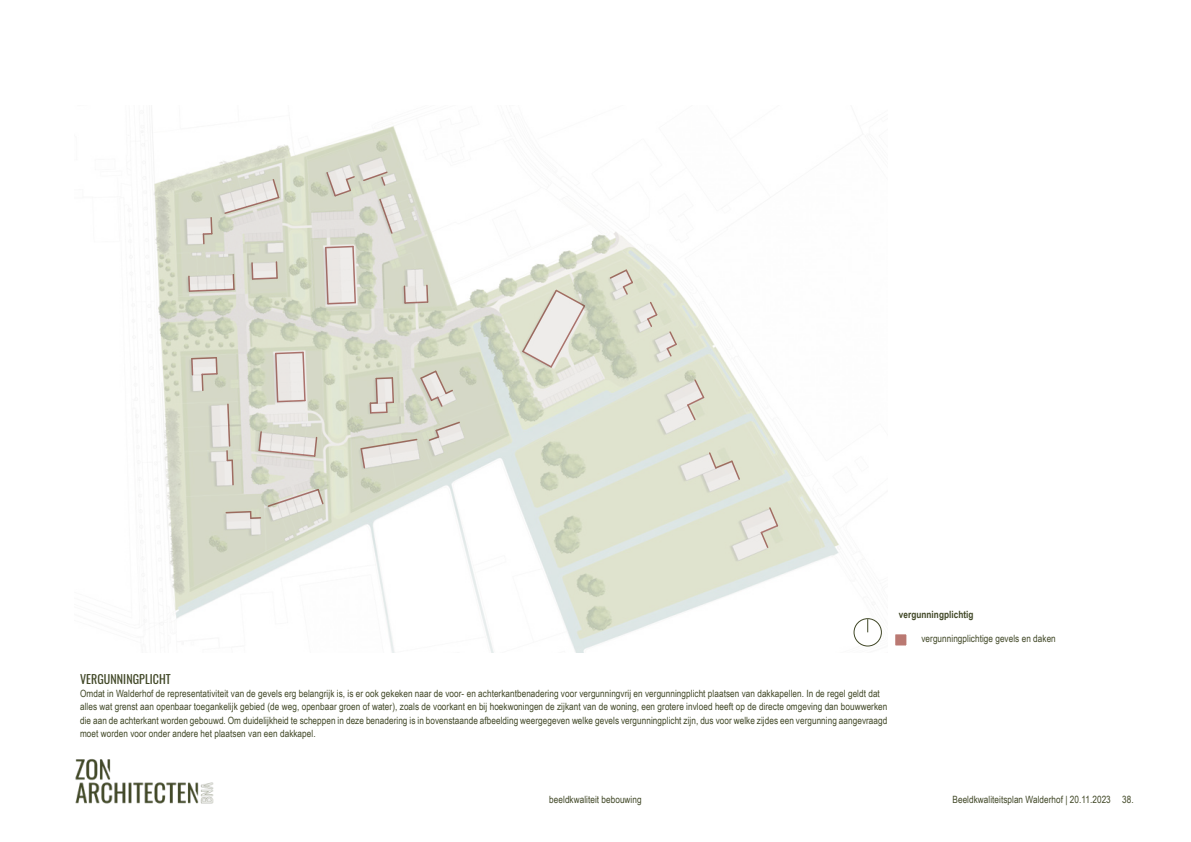
<style>
.page{position:relative;width:1191px;height:842px;background:#fff}
.page>*{position:absolute;margin:0;border:0;box-sizing:border-box;transform-origin:0 0}
.t1{font:12px "Oswald";letter-spacing:.005em;color:#404726}
.t2{font:10px/13.2px "Arial Narrow";letter-spacing:.005em;color:#404726}
.t3{font:700 10px "Arial Narrow";letter-spacing:.005em;color:#404726}
</style>
<div class="page">
<img style="left:139px;top:126px;width:743px;height:526px">
<svg style="left:250px;top:260px;width:29px;height:20px"></svg>
<svg style="left:202px;top:216px;width:11px;height:29px"></svg>
<svg style="left:324px;top:245px;width:33px;height:60px;background:#e1d8d5"></svg>
<svg style="left:403px;top:284px;width:26px;height:20px"></svg>
<svg style="left:378px;top:198px;width:16px;height:37px"></svg>
<svg style="left:325px;top:171px;width:31px;height:27px"></svg>
<svg style="left:362px;top:170px;width:27px;height:17px"></svg>
<svg style="left:223px;top:178px;width:57px;height:37px;background:#dddad2"></svg>
<svg style="left:225px;top:351px;width:100px;height:169px;background:#dbdacf"></svg>
<svg style="left:369px;top:376px;width:26px;height:38px"></svg>
<svg style="left:359px;top:438px;width:59px;height:31px;background:#dddad1"></svg>
<svg style="left:427px;top:420px;width:34px;height:22px"></svg>
<svg style="left:419px;top:369px;width:35px;height:39px"></svg>
<svg style="left:521px;top:288px;width:65px;height:81px;background:#e0ded3"></svg>
<svg style="left:608px;top:268px;width:26px;height:28px"></svg>
<svg style="left:646px;top:300px;width:12px;height:28px"></svg>
<svg style="left:665px;top:330px;width:13px;height:28px"></svg>
<svg style="left:686px;top:378px;width:19px;height:43px"></svg>
<svg style="left:707px;top:451px;width:34px;height:30px"></svg>
<svg style="left:759px;top:506px;width:20px;height:43px"></svg>
<svg style="left:190px;top:356px;width:28px;height:36px"></svg>
<svg style="left:187px;top:273px;width:48px;height:20px"></svg>
<div style="left:854px;top:619px;width:27px;height:27px;background:#fff;border-radius:50%"></div>
<div style="left:853px;top:618px;width:29px;height:28px;border:1px solid #404726;border-radius:50%"></div>
<svg style="left:867px;top:619px;width:1px;height:13px"></svg>
<div style="left:893px;top:632px;width:15px;height:15px;background:#ba7972;border:2px solid #fff"></div>
<img style="left:75px;top:759px;width:138px;height:45px">
<p class="t3" style="left:899px;top:607px;width:76px">vergunningplichtig</p>
<p class="t2" style="left:921px;top:631px;width:136px">vergunningplichtige gevels en daken</p>
<p class="t1" style="left:80px;top:669px;width:92px">VERGUNNINGPLICHT</p>
<p class="t2" style="left:80px;top:687px;width:808px">Omdat in Walderhof de representativiteit van de gevels erg belangrijk is, is er ook gekeken naar de voor- en achterkantbenadering voor vergunningvrij en vergunningplicht plaatsen van dakkapellen. In de regel geldt dat alles wat grenst aan openbaar toegankelijk gebied (de weg, openbaar groen of water), zoals de voorkant en bij hoekwoningen de zijkant van de woning, een grotere invloed heeft op de directe omgeving dan bouwwerken die aan de achterkant worden gebouwd. Om duidelijkheid te scheppen in deze benadering is in bovenstaande afbeelding weergegeven welke gevels vergunningplicht zijn, dus voor welke zijdes een vergunning aangevraagd moet worden voor onder andere het plaatsen van een dakkapel.</p>
<p class="t2" style="left:549px;top:792px;width:94px">beeldkwaliteit bebouwing</p>
<p class="t2" style="left:952px;top:792px;width:183px">Beeldkwaliteitsplan Walderhof | 20.11.2023 38.</p>
</div>
